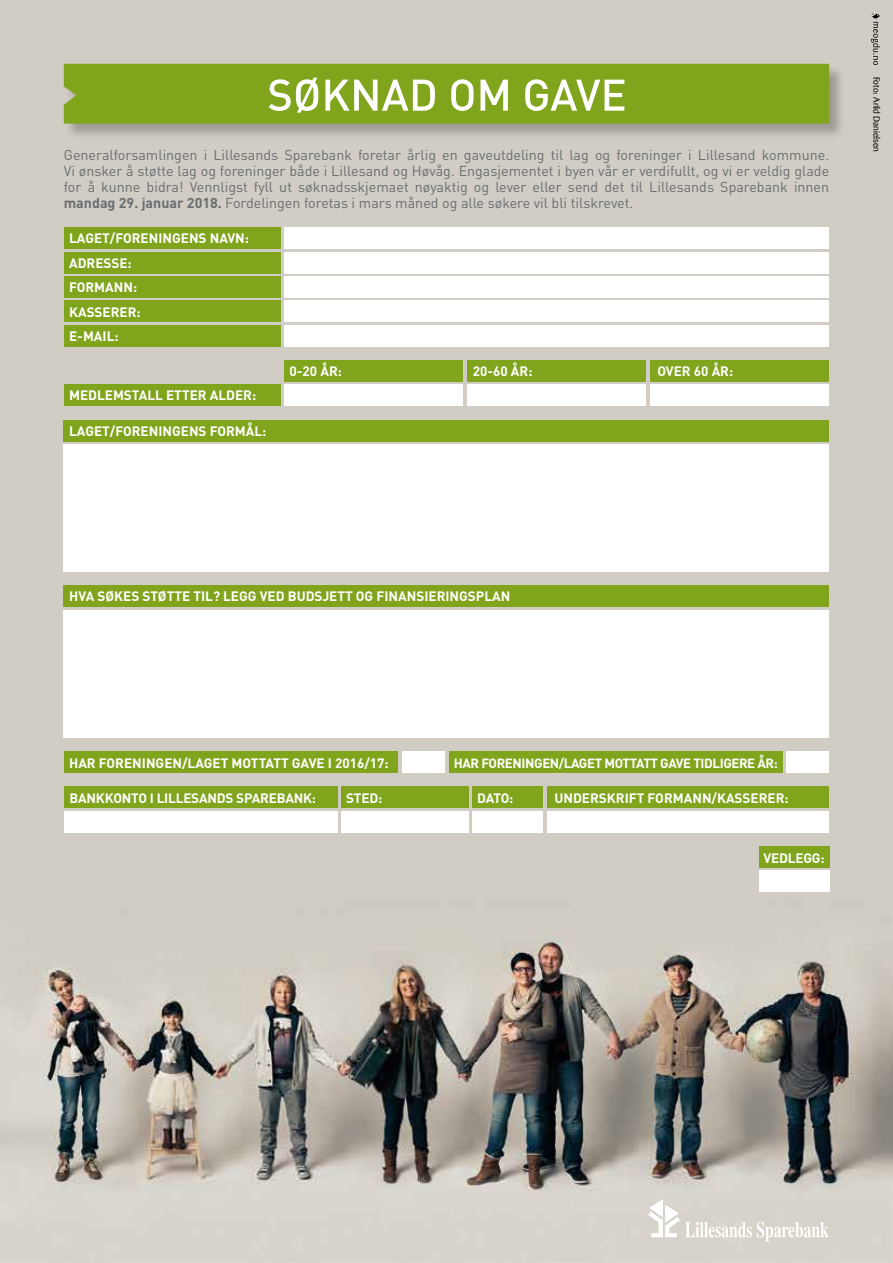
<style>
.page{position:relative;width:893px;height:1263px;background:#fff}
.page>*{position:absolute;margin:0;border:0;box-sizing:border-box;transform-origin:0 0}
.t1{font:14.25px/15.8px "DIN";color:#6a6d71;text-align:justify}
.t2{font:700 13.5px/24.5px "DIN";color:#fff}
.t3{font:700 13.2px "DIN";letter-spacing:-.03em;color:#fff}
.t4{font:9px "Barmeno";color:#000}
.s1{font-weight:700}
</style>
<div class="page">
<img style="left:0;top:0;width:893px;height:1263px">
<div style="left:65px;top:65px;width:780px;height:75px;background:#000;opacity:.25"></div>
<div style="left:64px;top:64px;width:765px;height:60px;background:#80a41c"></div>
<svg style="left:269px;top:78px;width:49px;height:35px"></svg>
<svg style="left:325px;top:80px;width:110px;height:31px"></svg>
<svg style="left:451px;top:79px;width:23px;height:32px"></svg>
<svg style="left:480px;top:80px;width:28px;height:31px"></svg>
<svg style="left:525px;top:79px;width:99px;height:32px"></svg>
<div style="left:64px;top:227px;width:217px;height:22px;background:#80a41c"></div>
<div style="left:284px;top:227px;width:544px;height:22px;background:#fff"></div>
<div style="left:64px;top:252px;width:217px;height:21px;background:#80a41c"></div>
<div style="left:284px;top:252px;width:544px;height:21px;background:#fff"></div>
<div style="left:64px;top:276px;width:217px;height:22px;background:#80a41c"></div>
<div style="left:284px;top:276px;width:544px;height:22px;background:#fff"></div>
<div style="left:64px;top:301px;width:217px;height:21px;background:#80a41c"></div>
<div style="left:284px;top:301px;width:544px;height:21px;background:#fff"></div>
<div style="left:64px;top:325px;width:217px;height:22px;background:#80a41c"></div>
<div style="left:284px;top:325px;width:544px;height:22px;background:#fff"></div>
<div style="left:64px;top:420px;width:765px;height:21px;background:#80a41c"></div>
<div style="left:64px;top:444px;width:765px;height:128px;background:#fff"></div>
<div style="left:64px;top:586px;width:765px;height:21px;background:#80a41c"></div>
<div style="left:64px;top:610px;width:765px;height:128px;background:#fff"></div>
<div style="left:64px;top:751px;width:334px;height:22px;background:#80a41c"></div>
<div style="left:449px;top:751px;width:333px;height:22px;background:#80a41c"></div>
<div style="left:402px;top:751px;width:42px;height:22px;background:#fff"></div>
<div style="left:786px;top:751px;width:42px;height:22px;background:#fff"></div>
<div style="left:64px;top:385px;width:217px;height:21px;background:#80a41c"></div>
<div style="left:467px;top:360px;width:179px;height:22px;background:#80a41c"></div>
<div style="left:651px;top:360px;width:178px;height:22px;background:#80a41c"></div>
<div style="left:284px;top:360px;width:179px;height:22px;background:#80a41c"></div>
<div style="left:284px;top:385px;width:179px;height:21px;background:#fff"></div>
<div style="left:651px;top:385px;width:178px;height:21px;background:#fff"></div>
<div style="left:467px;top:385px;width:179px;height:21px;background:#fff"></div>
<div style="left:759px;top:846px;width:70px;height:21px;background:#80a41c"></div>
<div style="left:759px;top:870px;width:70px;height:22px;background:#fff"></div>
<div style="left:548px;top:786px;width:281px;height:22px;background:#80a41c"></div>
<div style="left:472px;top:786px;width:71px;height:22px;background:#80a41c"></div>
<div style="left:472px;top:811px;width:71px;height:21px;background:#fff"></div>
<div style="left:548px;top:811px;width:281px;height:21px;background:#fff"></div>
<div style="left:64px;top:786px;width:273px;height:22px;background:#80a41c"></div>
<div style="left:64px;top:811px;width:273px;height:21px;background:#fff"></div>
<div style="left:341px;top:786px;width:127px;height:22px;background:#80a41c"></div>
<div style="left:341px;top:811px;width:127px;height:21px;background:#fff"></div>
<svg style="left:648px;top:1199px;width:180px;height:43px"></svg>
<svg style="left:870px;top:13px;width:10px;height:52px"></svg>
<p class="t1" style="left:64px;top:147px;width:767px">Generalforsamlingen i Lillesands Sparebank foretar årlig en gaveutdeling til lag og foreninger i Lillesand kommune.<br>Vi ønsker å støtte lag og foreninger både i Lillesand og Høvåg. Engasjementet i byen vår er verdifullt, og vi er veldig glade for å kunne bidra! Vennligst fyll ut søknadsskjemaet nøyaktig og lever eller send det til Lillesands Sparebank innen <span class="s1">mandag 29. januar 2018.</span> Fordelingen foretas i mars måned og alle søkere vil bli tilskrevet.</p>
<p class="t2" style="left:69px;top:226px;width:181px">LAGET/FORENINGENS NAVN:<br>ADRESSE:<br>FORMANN:<br>KASSERER:<br>E-MAIL:</p>
<p class="t2" style="left:69px;top:383px;width:189px">MEDLEMSTALL ETTER ALDER:</p>
<p class="t2" style="left:69px;top:418px;width:199px">LAGET/FORENINGENS FORMÅL:</p>
<p class="t2" style="left:289px;top:358px;width:54px">0-20 ÅR:</p>
<p class="t2" style="left:473px;top:358px;width:61px">20-60 ÅR:</p>
<p class="t2" style="left:657px;top:358px;width:77px">OVER 60 ÅR:</p>
<p class="t4" style="left:882px;top:77px;width:77px;rotate:90deg">Foto: Arild Danielsen</p>
<p class="t2" style="left:69px;top:584px;width:443px">HVA SØKES STØTTE TIL? LEGG VED BUDSJETT OG FINANSIERINGSPLAN</p>
<p class="t2" style="left:69px;top:750px;width:321px">HAR FORENINGEN/LAGET MOTTATT GAVE I 2016/17:</p>
<p class="t3" style="left:454px;top:754px;width:325px">HAR FORENINGEN/LAGET MOTTATT GAVE TIDLIGERE ÅR:</p>
<p class="t2" style="left:69px;top:785px;width:248px">BANKKONTO I LILLESANDS SPAREBANK:</p>
<p class="t2" style="left:346px;top:785px;width:38px">STED:</p>
<p class="t2" style="left:477px;top:785px;width:38px">DATO:</p>
<p class="t2" style="left:554px;top:785px;width:236px">UNDERSKRIFT FORMANN/KASSERER:</p>
<p class="t2" style="left:763px;top:845px;width:63px">VEDLEGG:</p>
</div>
